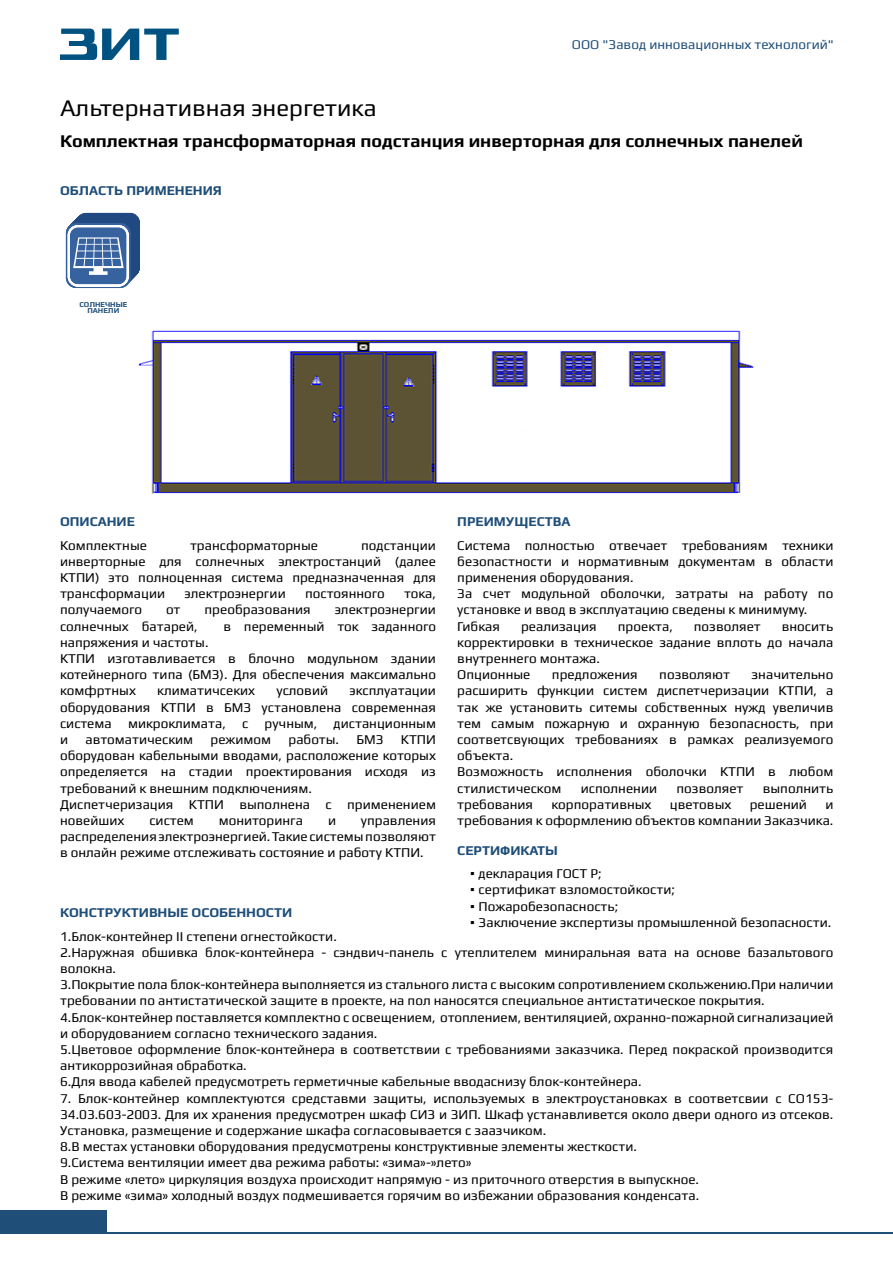
<style>
.page{position:relative;width:893px;height:1263px;background:#fff}
.page>*{position:absolute;margin:0;border:0;box-sizing:border-box;transform-origin:0 0}
.t1{font:24px "Play";color:#000}
.t2{font:700 18px "Play";color:#000}
.t3{font:13.5px/16.2px "Play";color:#000}
.t4{font:700 13.5px "Play";color:#1f4e79}
.t5{font:13.5px "Play";color:#1f4e79}
.t6{font:700 7.5px/6.8px "Play";color:#1f4e79;text-align:center}
.s1{font-family:"Arial"}
</style>
<div class="page">
<div style="left:0;top:1209px;width:106px;height:24px;background:#1f4e79"></div>
<hr style="left:105px;top:1232px;width:788px;height:1px;background:#1f4e79">
<svg style="left:60px;top:29px;width:119px;height:31px"></svg>
<img style="left:138px;top:330px;width:616px;height:164px">
<svg style="left:66px;top:223px;width:65px;height:65px"></svg>
<h1 class="t1" style="left:60px;top:94px;width:318px">Альтернативная энергетика</h1>
<p class="t5" style="left:572px;top:37px;width:263px">ООО "Завод инновационных технологий"</p>
<h2 class="t2" style="left:60px;top:131px;width:744px">Комплектная трансформаторная подстанция инверторная для солнечных панелей</h2>
<p class="t4" style="left:60px;top:183px;width:163px">ОБЛАСТЬ ПРИМЕНЕНИЯ</p>
<p class="t6" style="left:79px;top:301px;width:49px">СОЛНЕЧНЫЕ<br>ПАНЕЛИ</p>
<p class="t4" style="left:60px;top:513px;width:76px">ОПИСАНИЕ</p>
<p class="t4" style="left:457px;top:513px;width:115px">ПРЕИМУЩЕСТВА</p>
<p class="t3" style="left:457px;top:537px;width:378px">Система полностью отвечает требованиям техники безопастности и нормативным документам в области применения оборудования.<br>За счет модульной оболочки, затраты на работу по установке и ввод в эксплуатацию сведены к минимуму.<br>Гибкая</p>
<p class="t3" style="left:60px;top:537px;width:89px">Комплектные</p>
<p class="t3" style="left:190px;top:537px;width:130px">трансформаторные</p>
<p class="t3" style="left:60px;top:537px;width:377px;text-align:justify;text-indent:301px">подстанции инверторные для солнечных электростанций (далее КТПИ) это полноценная система предназначенная для трансформации</p>
<p class="t3" style="left:184px;top:585px;width:103px">электроэнергии</p>
<p class="t3" style="left:305px;top:585px;width:81px">постоянного</p>
<p class="t3" style="left:404px;top:585px;width:33px">тока,</p>
<p class="t3" style="left:60px;top:601px;width:84px">получаемого</p>
<p class="t3" style="left:166px;top:601px;width:16px">от</p>
<p class="t3" style="left:205px;top:601px;width:108px">преобразования</p>
<p class="t3" style="left:335px;top:601px;width:103px">электроэнергии</p>
<p class="t3" style="left:60px;top:618px;width:139px">солнечных батарей,</p>
<p class="t3" style="left:223px;top:618px;width:214px">в переменный ток заданного</p>
<p class="t3" style="left:60px;top:634px;width:377px">напряжения и частоты.<br>КТПИ изготавливается в блочно модульном здании котейнерного типа (БМЗ). Для обеспечения максимально комфртных</p>
<p class="t3" style="left:457px;top:618px;width:378px;text-indent:324px">вносить корректировки в техническое задание вплоть до начала внутреннего монтажа.<br>Опционные</p>
<p class="t3" style="left:521px;top:618px;width:77px">реализация</p>
<p class="t3" style="left:618px;top:618px;width:56px">проекта,</p>
<p class="t3" style="left:694px;top:618px;width:68px">позволяет</p>
<p class="t3" style="left:457px;top:666px;width:378px;text-indent:294px">значительно расширить функции систем диспетчеризации КТПИ, а так же установить ситемы собственных нужд увеличив тем самым пожарную и охранную безопасность, при соответсвующих требованиях в рамках реализуемого объекта.<br>Возможность исполнения оболочки КТПИ в любом стилистическом</p>
<p class="t3" style="left:552px;top:666px;width:87px">предложения</p>
<p class="t3" style="left:659px;top:666px;width:72px">позволяют</p>
<p class="t3" style="left:157px;top:682px;width:99px">климатичсеких</p>
<p class="t3" style="left:276px;top:682px;width:53px">условий</p>
<p class="t3" style="left:60px;top:682px;width:377px;text-align:justify;text-indent:289px">эксплуатации оборудования КТПИ в БМЗ установлена современная сиcтема микроклимата, с ручным, дистанционным и</p>
<p class="t3" style="left:85px;top:731px;width:109px">автоматическим</p>
<p class="t3" style="left:211px;top:731px;width:62px">режимом</p>
<p class="t3" style="left:289px;top:731px;width:52px">работы.</p>
<p class="t3" style="left:356px;top:731px;width:29px">БМЗ</p>
<p class="t3" style="left:60px;top:731px;width:377px;text-indent:341px">КТПИ оборудован кабельными вводами, расположение которых определяется на стадии проектирования исходя из требований к внешним подключениям.<br>Диспетчеризация КТПИ выполнена с применением новейших</p>
<p class="t3" style="left:581px;top:780px;width:78px">исполнении</p>
<p class="t3" style="left:676px;top:780px;width:68px">позволяет</p>
<p class="t3" style="left:763px;top:780px;width:72px">выполнить</p>
<p class="t3" style="left:457px;top:796px;width:77px">требования</p>
<p class="t3" style="left:551px;top:796px;width:102px">корпоративных</p>
<p class="t3" style="left:670px;top:796px;width:63px">цветовых</p>
<p class="t3" style="left:750px;top:796px;width:59px">решений</p>
<p class="t3" style="left:457px;top:796px;width:378px;text-align:right">и<br>требования к оформлению объектов компании Заказчика.</p>
<p class="t3" style="left:60px;top:812px;width:377px;text-align:justify;text-indent:301px">управления распределения электроэнергией. Такие системы позволяют в онлайн режиме отслеживать состояние и работу КТПИ.</p>
<p class="t3" style="left:149px;top:812px;width:46px">систем</p>
<p class="t3" style="left:219px;top:812px;width:86px">мониторинга</p>
<p class="t3" style="left:328px;top:812px;width:10px">и</p>
<p class="t4" style="left:457px;top:842px;width:102px">СЕРТИФИКАТЫ</p>
<p class="t3" style="left:470px;top:865px;width:133px"><span class="s1">▪</span> декларация ГОСТ Р;</p>
<p class="t3" style="left:470px;top:881px;width:206px"><span class="s1">▪</span> сертификат взломостойкости;</p>
<p class="t3" style="left:470px;top:898px;width:150px"><span class="s1">▪</span> Пожаробезопасность;</p>
<p class="t3" style="left:470px;top:914px;width:363px"><span class="s1">▪</span> Заключение экспертизы промышленной безопасности.</p>
<p class="t4" style="left:60px;top:904px;width:234px">КОНСТРУКТИВНЫЕ ОСОБЕННОСТИ</p>
<p class="t3" style="left:60px;top:927px;width:775px">1.Блок-контейнер II степени огнестойкости.<br>2.Наружная обшивка блок-контейнера - сэндвич-панель с утеплителем миниральная вата на основе базальтового волокна.<br>3.Покрытие пола блок-контейнера выполняется из стального листа с высоким сопротивлением скольжению.При наличии требовании по антистатической защите в проекте, на пол наносятся специальное антистатическое покрытия.<br>4.Блок-контейнер поставляется комплектно с освещением, отоплением, вентиляцией, охранно-пожарной сигнализацией и оборудованием согласно технического задания.<br>5.Цветовое оформление блок-контейнера в соответствии с требованиями заказчика. Перед покраской производится антикоррозийная обработка.<br>6.Для ввода кабелей предусмотреть герметичные кабельные вводаснизу блок-контейнера.</p>
<p class="t3" style="left:60px;top:1089px;width:775px">7. Блок-контейнер комплектуются средставми защиты, используемых в электроустановках в соответсвии с СО153- 34.03.603-2003. Для их хранения предусмотрен шкаф СИЗ и ЗИП. Шкаф устанавливется около двери одного из отсеков.<br>Установка, размещение и содержание шкафа согласовывается с заазчиком.<br>8.В местах установки оборудования предусмотрены конструктивные элементы жесткости.<br>9.Система вентиляции имеет два режима работы: «зима»-»лето»<br>В режиме «лето» циркуляция воздуха происходит напрямую - из приточного отверстия в выпускное.<br>В режиме «зима» холодный воздух подмешивается горячим во избежании образования конденсата.</p>
</div>
